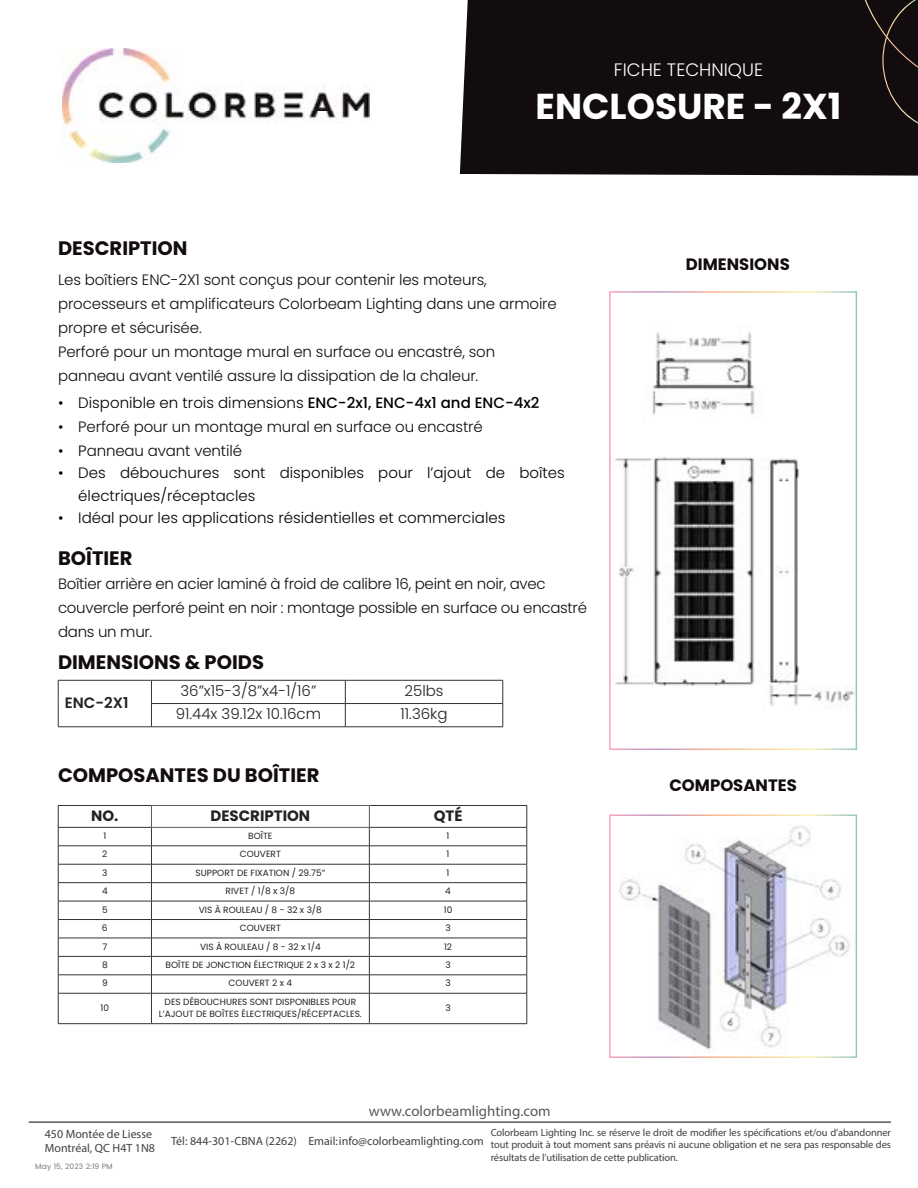
<style>
.page{position:relative;width:918px;height:1188px;background:#fff}
.page>*{position:absolute;margin:0;border:0;box-sizing:border-box;transform-origin:0 0}
.t1{font:700 36px "Poppins";color:#fff}
.t2{font:700 19.5px "Poppins";color:#120c0e}
.t3{font:300 18px "Poppins";color:#fff}
.t4{font:700 16.5px "Poppins";color:#120c0e}
.t5{font:300 15px/24px "Poppins";letter-spacing:-.01em;color:#120c0e}
.t6{font:300 15px/22.5px "Poppins";color:#000}
.t7{font:300 15px "Poppins";color:#252021}
.t8{font:15px "Myriad Pro";color:#58595b}
.t9{font:700 15px "Poppins";color:#252021}
.t10{font:600 15px "Poppins";color:#252021}
.t11{font:12px/14.4px "Myriad Pro";color:#414042}
.t12{font:10.5px/12.6px "Myriad Pro";letter-spacing:-.01em;color:#414042;text-align:justify}
.t13{font:9px/12px "Poppins";color:#252021;text-align:center}
.t14{font:7.5px "Poppins";letter-spacing:.025em;color:#797979}
.s1{font-weight:500}
.s2{color:#000}
</style>
<div class="page">
<div style="left:460px;top:0;width:458px;height:176px;background:#120c0e"></div>
<svg style="left:865px;top:0;width:53px;height:124px;background:#1b1414"></svg>
<img style="left:615px;top:331px;width:239px;height:375px">
<div style="left:609px;top:291px;width:248px;height:459px;border:2px solid #fff"></div>
<img style="left:619px;top:825px;width:232px;height:225px">
<div style="left:609px;top:814px;width:248px;height:244px;border:2px solid #fff"></div>
<hr style="left:29px;top:1121px;width:862px;height:2px;background:#58595b">
<img style="left:63px;top:48px;width:306px;height:114px">
<svg style="left:345px;top:681px;width:1px;height:46px"></svg>
<svg style="left:503px;top:680px;width:1px;height:47px"></svg>
<hr style="left:151px;top:680px;width:194px;height:1px;background:#373132">
<hr style="left:345px;top:680px;width:158px;height:1px;background:#373132">
<hr style="left:151px;top:703px;width:194px;height:1px;background:#373132">
<hr style="left:345px;top:703px;width:158px;height:1px;background:#373132">
<hr style="left:151px;top:727px;width:194px;height:1px;background:#373132">
<hr style="left:345px;top:727px;width:158px;height:1px;background:#373132">
<hr style="left:58px;top:680px;width:93px;height:1px;background:#373132">
<svg style="left:58px;top:680px;width:1px;height:47px"></svg>
<svg style="left:151px;top:680px;width:1px;height:47px"></svg>
<hr style="left:58px;top:727px;width:93px;height:1px;background:#373132">
<svg style="left:527px;top:806px;width:1px;height:187px"></svg>
<hr style="left:369px;top:993px;width:1px;height:30px;background:#373132">
<hr style="left:527px;top:993px;width:1px;height:30px;background:#373132">
<hr style="left:58px;top:827px;width:93px;height:1px;background:#373132">
<hr style="left:370px;top:805px;width:157px;height:1px;background:#373132">
<hr style="left:370px;top:827px;width:157px;height:1px;background:#373132">
<hr style="left:151px;top:846px;width:218px;height:1px;background:#373132">
<hr style="left:369px;top:846px;width:158px;height:1px;background:#373132">
<hr style="left:151px;top:864px;width:218px;height:1px;background:#373132">
<hr style="left:369px;top:864px;width:158px;height:1px;background:#373132">
<hr style="left:151px;top:882px;width:218px;height:1px;background:#373132">
<hr style="left:369px;top:882px;width:158px;height:1px;background:#373132">
<hr style="left:151px;top:901px;width:218px;height:1px;background:#373132">
<hr style="left:369px;top:901px;width:158px;height:1px;background:#373132">
<hr style="left:151px;top:919px;width:218px;height:1px;background:#373132">
<hr style="left:369px;top:919px;width:158px;height:1px;background:#373132">
<hr style="left:151px;top:938px;width:218px;height:1px;background:#373132">
<hr style="left:369px;top:938px;width:158px;height:1px;background:#373132">
<hr style="left:151px;top:956px;width:218px;height:1px;background:#373132">
<hr style="left:369px;top:956px;width:158px;height:1px;background:#373132">
<hr style="left:151px;top:975px;width:218px;height:1px;background:#373132">
<hr style="left:369px;top:975px;width:158px;height:1px;background:#373132">
<hr style="left:151px;top:993px;width:218px;height:1px;background:#373132">
<hr style="left:369px;top:993px;width:158px;height:1px;background:#373132">
<hr style="left:151px;top:1023px;width:218px;height:1px;background:#373132">
<hr style="left:369px;top:1023px;width:158px;height:1px;background:#373132">
<hr style="left:58px;top:805px;width:93px;height:1px;background:#373132">
<hr style="left:58px;top:846px;width:93px;height:1px;background:#373132">
<hr style="left:58px;top:864px;width:93px;height:1px;background:#373132">
<hr style="left:58px;top:882px;width:93px;height:1px;background:#373132">
<hr style="left:58px;top:901px;width:93px;height:1px;background:#373132">
<hr style="left:58px;top:919px;width:93px;height:1px;background:#373132">
<hr style="left:58px;top:938px;width:93px;height:1px;background:#373132">
<hr style="left:58px;top:956px;width:93px;height:1px;background:#373132">
<hr style="left:58px;top:975px;width:93px;height:1px;background:#373132">
<svg style="left:58px;top:806px;width:1px;height:187px"></svg>
<hr style="left:58px;top:993px;width:93px;height:1px;background:#373132">
<hr style="left:58px;top:993px;width:1px;height:30px;background:#373132">
<hr style="left:151px;top:993px;width:1px;height:30px;background:#373132">
<hr style="left:58px;top:1023px;width:93px;height:1px;background:#373132">
<hr style="left:151px;top:805px;width:219px;height:1px;background:#58595b">
<svg style="left:151px;top:806px;width:1px;height:187px"></svg>
<svg style="left:369px;top:806px;width:1px;height:187px"></svg>
<hr style="left:151px;top:827px;width:219px;height:1px;background:#58595b">
<p class="t3" style="left:614px;top:59px;width:151px">FICHE TECHNIQUE</p>
<h1 class="t1" style="left:536px;top:85px;width:307px">ENCLOSURE - 2X1</h1>
<h2 class="t2" style="left:58px;top:237px;width:131px">DESCRIPTION</h2>
<p class="t5" style="left:58px;top:268px;width:500px">Les boîtiers ENC-2X1 sont conçus pour contenir les moteurs, processeurs et amplificateurs Colorbeam Lighting dans une armoire propre et sécurisée.<br>Perforé pour un montage mural en surface ou encastré, son panneau avant ventilé assure la dissipation de la chaleur.</p>
<p class="t6" style="left:58px;top:391px;width:483px">• Disponible en trois dimensions <span class="s1">ENC-2x1, ENC-4x1 and ENC-4x2</span></p>
<p class="t5" style="left:58px;top:415px;width:426px">• Perforé pour un montage mural en surface ou encastré</p>
<p class="t5" style="left:58px;top:439px;width:186px"><span class="s2">• P</span>anneau avant ventilé</p>
<p class="t6" style="left:78px;top:462px;width:488px;text-indent:-20px">• Des débouchures sont disponibles pour l’ajout de boîtes électriques/réceptacles</p>
<p class="t6" style="left:58px;top:507px;width:449px">• Idéal pour les applications résidentielles et commerciales</p>
<h2 class="t2" style="left:58px;top:547px;width:76px">BOÎTIER</h2>
<p class="t5" style="left:58px;top:571px;width:531px">Boîtier arrière en acier laminé à froid de calibre 16, peint en noir, avec couvercle perforé peint en noir : montage possible en surface ou encastré dans un mur.</p>
<h2 class="t2" style="left:58px;top:651px;width:208px">DIMENSIONS &amp; POIDS</h2>
<p class="t10" style="left:65px;top:694px;width:65px">ENC-2X1</p>
<p class="t7" style="left:180px;top:682px;width:137px">36”x15-3/8”x4-1/16”</p>
<p class="t7" style="left:405px;top:682px;width:41px">25lbs</p>
<p class="t7" style="left:176px;top:705px;width:147px">91.44x 39.12x 10.16cm</p>
<p class="t7" style="left:401px;top:705px;width:49px">11.36kg</p>
<h2 class="t2" style="left:58px;top:764px;width:263px">COMPOSANTES DU BOÎTIER</h2>
<p class="t9" style="left:91px;top:807px;width:29px">NO.</p>
<p class="t9" style="left:211px;top:807px;width:101px">DESCRIPTION</p>
<p class="t9" style="left:434px;top:807px;width:30px">QTÉ</p>
<p class="t13" style="left:103px;top:830px;width:4px">1</p>
<p class="t13" style="left:248px;top:830px;width:26px">BOÎTE</p>
<p class="t13" style="left:447px;top:830px;width:4px">1</p>
<p class="t13" style="left:102px;top:848px;width:7px">2</p>
<p class="t13" style="left:240px;top:848px;width:43px">COUVERT</p>
<p class="t13" style="left:447px;top:848px;width:4px">1</p>
<p class="t13" style="left:102px;top:867px;width:7px">3</p>
<p class="t13" style="left:196px;top:867px;width:131px">SUPPORT DE FIXATION / 29.75”</p>
<p class="t13" style="left:447px;top:867px;width:4px">1</p>
<p class="t13" style="left:102px;top:885px;width:7px">4</p>
<p class="t13" style="left:226px;top:885px;width:71px">RIVET / 1/8 x 3/8</p>
<p class="t13" style="left:445px;top:885px;width:7px">4</p>
<p class="t13" style="left:102px;top:904px;width:7px">5</p>
<p class="t13" style="left:199px;top:904px;width:125px">VIS À ROULEAU / 8 - 32 x 3/8</p>
<p class="t13" style="left:444px;top:904px;width:10px">10</p>
<p class="t13" style="left:102px;top:922px;width:7px">6</p>
<p class="t13" style="left:240px;top:922px;width:43px">COUVERT</p>
<p class="t13" style="left:445px;top:922px;width:7px">3</p>
<p class="t13" style="left:102px;top:941px;width:6px">7</p>
<p class="t13" style="left:200px;top:941px;width:122px">VIS À ROULEAU / 8 - 32 x 1/4</p>
<p class="t13" style="left:444px;top:941px;width:10px">12</p>
<p class="t13" style="left:102px;top:959px;width:7px">8</p>
<p class="t13" style="left:166px;top:959px;width:191px">BOÎTE DE JONCTION ÉLECTRIQUE 2 x 3 x 2 1/2</p>
<p class="t13" style="left:445px;top:959px;width:7px">3</p>
<p class="t13" style="left:102px;top:977px;width:7px">9</p>
<p class="t13" style="left:229px;top:977px;width:65px">COUVERT 2 x 4</p>
<p class="t13" style="left:445px;top:977px;width:7px">3</p>
<p class="t13" style="left:101px;top:1002px;width:10px">10</p>
<p class="t13" style="left:159px;top:996px;width:204px">DES DÉBOUCHURES SONT DISPONIBLES POUR<br>L’AJOUT DE BOÎTES ÉLECTRIQUES/RÉCEPTACLES.</p>
<p class="t13" style="left:445px;top:1002px;width:7px">3</p>
<p class="t4" style="left:686px;top:254px;width:105px">DIMENSIONS</p>
<p class="t4" style="left:669px;top:776px;width:129px">COMPOSANTES</p>
<p class="t8" style="left:369px;top:1102px;width:183px">www.colorbeamlighting.com</p>
<p class="t12" style="left:491px;top:1126px;width:402px">Colorbeam Lighting Inc. se réserve le droit de modifier les spécifications et/ou d’abandonner tout produit à tout moment sans préavis ni aucune obligation et ne sera pas responsable des résultats de l’utilisation de cette publication.</p>
<p class="t11" style="left:45px;top:1127px;width:112px">450 Montée de Liesse<br>Montréal, QC H4T 1N8</p>
<p class="t11" style="left:308px;top:1133px;width:177px">Email: info@colorbeamlighting.com</p>
<p class="t11" style="left:171px;top:1133px;width:127px">Tél: 844-301-CBNA (2262)</p>
<p class="t14" style="left:35px;top:1162px;width:79px">May 15, 2023 2:19 PM</p>
</div>
